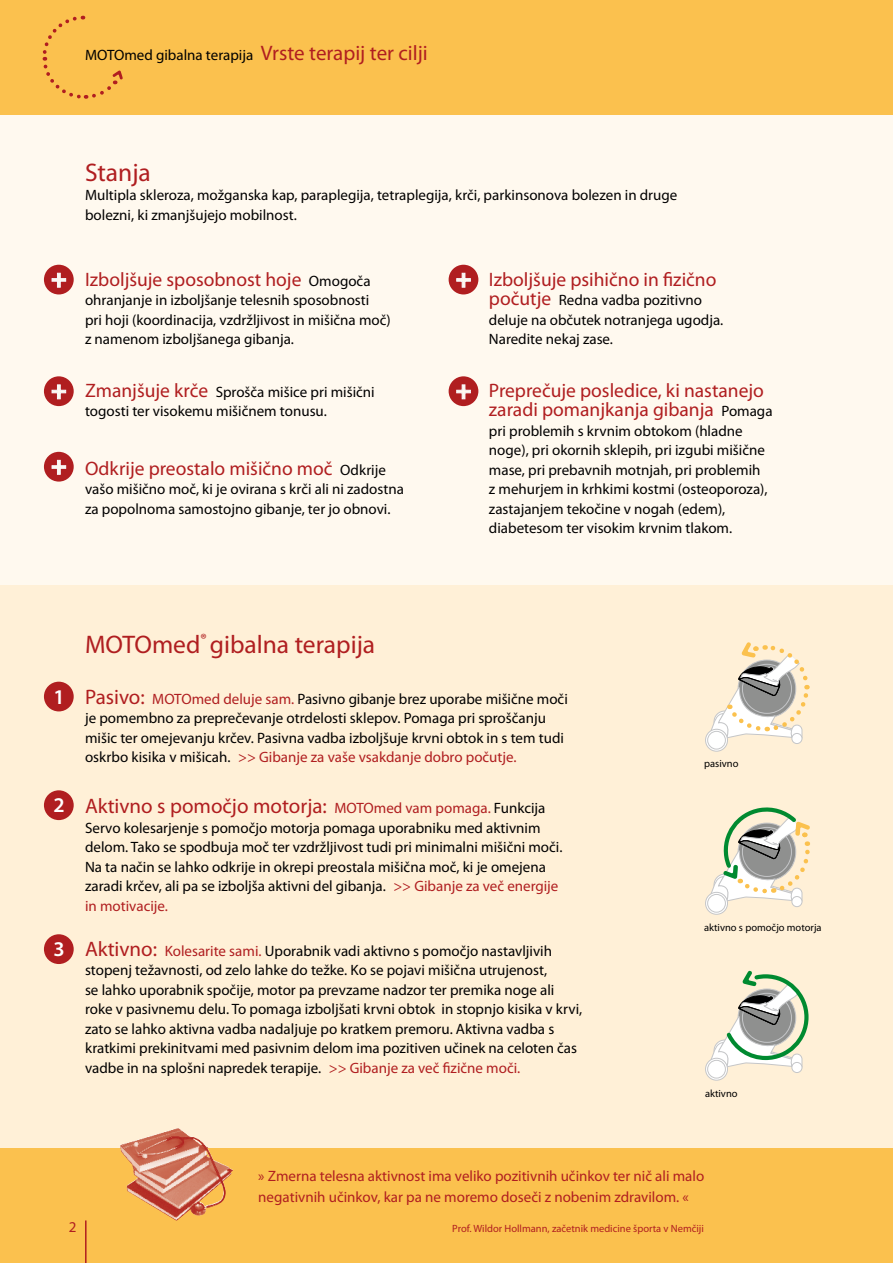
<style>
.page{position:relative;width:893px;height:1263px;background:#fff9ef}
.page>*{position:absolute;margin:0;border:0;box-sizing:border-box;transform-origin:0 0}
.t1{font:25.5px "Myriad Pro";color:#b01e20}
.t2{font:21px "Myriad Pro";color:#b01e20}
.t3{font:600 21px "Myriad Pro";color:#fff}
.t4{font:19.5px/19.5px "Myriad Pro";color:#b01e20}
.t5{font:15px/19.5px "Myriad Pro";color:#000}
.t6{font:15px/21px "Myriad Pro";color:#b01e20}
.t7{font:10.5px "Myriad Pro";color:#b01e20}
.t8{font:10.5px "Myriad Pro";color:#000}
.s1{font-size:21px;color:#b01e20}
.s2{font-size:15px;color:#000}
.s3{font-size:19.5px;color:#b01e20}
.s4{color:#b01e20}
.s5{font-size:15px}
</style>
<div class="page">
<div style="left:0;top:585px;width:893px;height:569px;background:#fff0d7"></div>
<div style="left:0;top:1148px;width:893px;height:115px;background:#fbc14e"></div>
<div style="left:0;top:0;width:893px;height:115px;background:#fbc14e"></div>
<svg style="left:42px;top:15px;width:81px;height:84px"></svg>
<div style="left:791px;top:733px;width:11px;height:11px;border:1px solid #c5c6c8;border-radius:50%"></div>
<svg style="left:705px;top:729px;width:22px;height:22px"></svg>
<div style="left:705px;top:729px;width:23px;height:22px;border:1px solid #c5c6c8;border-radius:50%"></div>
<div style="left:708px;top:731px;width:17px;height:18px;background:#fff;border-radius:50%"></div>
<div style="left:707px;top:731px;width:19px;height:18px;border:1px solid #c5c6c8;border-radius:50%"></div>
<svg style="left:710px;top:642px;width:100px;height:101px"></svg>
<div style="left:791px;top:896px;width:11px;height:11px;border:1px solid #c5c6c8;border-radius:50%"></div>
<svg style="left:705px;top:892px;width:22px;height:22px"></svg>
<div style="left:705px;top:892px;width:23px;height:23px;border:1px solid #c5c6c8;border-radius:50%"></div>
<div style="left:708px;top:894px;width:17px;height:18px;background:#fff;border-radius:50%"></div>
<div style="left:707px;top:894px;width:19px;height:18px;border:1px solid #c5c6c8;border-radius:50%"></div>
<svg style="left:710px;top:749px;width:100px;height:157px"></svg>
<div style="left:791px;top:1062px;width:11px;height:11px;border:1px solid #c5c6c8;border-radius:50%"></div>
<svg style="left:705px;top:1058px;width:22px;height:22px"></svg>
<div style="left:705px;top:1058px;width:23px;height:22px;border:1px solid #c5c6c8;border-radius:50%"></div>
<div style="left:708px;top:1060px;width:17px;height:18px;background:#fff;border-radius:50%"></div>
<div style="left:707px;top:1060px;width:19px;height:18px;border:1px solid #c5c6c8;border-radius:50%"></div>
<svg style="left:710px;top:970px;width:99px;height:102px"></svg>
<div style="left:44px;top:265px;width:30px;height:29px;background:#b01e20;border-radius:50%"></div>
<svg style="left:52px;top:273px;width:14px;height:14px"></svg>
<div style="left:44px;top:376px;width:30px;height:30px;background:#b01e20;border-radius:50%"></div>
<svg style="left:52px;top:385px;width:14px;height:14px"></svg>
<div style="left:44px;top:452px;width:30px;height:30px;background:#b01e20;border-radius:50%"></div>
<svg style="left:52px;top:460px;width:14px;height:15px"></svg>
<div style="left:449px;top:265px;width:29px;height:29px;background:#b01e20;border-radius:50%"></div>
<svg style="left:456px;top:273px;width:15px;height:14px"></svg>
<div style="left:449px;top:376px;width:29px;height:30px;background:#b01e20;border-radius:50%"></div>
<svg style="left:456px;top:385px;width:15px;height:14px"></svg>
<img style="left:120px;top:1128px;width:113px;height:93px">
<hr style="left:85px;top:1220px;width:2px;height:43px;background:#b01e20">
<div style="left:44px;top:790px;width:30px;height:30px;background:#b01e20;border-radius:50%"></div>
<div style="left:44px;top:934px;width:30px;height:30px;background:#b01e20;border-radius:50%"></div>
<div style="left:44px;top:682px;width:30px;height:29px;background:#b01e20;border-radius:50%"></div>
<p class="t5" style="left:85px;top:45px;width:344px">MOTOmed gibalna terapija <span class="s1">Vrste terapij ter cilji</span></p>
<h1 class="t1" style="left:85px;top:156px;width:67px">Stanja</h1>
<p class="t5" style="left:85px;top:185px;width:594px">Multipla skleroza, možganska kap, paraplegija, tetraplegija, krči, parkinsonova bolezen in druge bolezni, ki zmanjšujejo mobilnost.</p>
<h3 class="t4" style="left:85px;top:269px;width:287px">Izboljšuje sposobnost hoje <span class="s2">Omogoča</span></h3>
<p class="t5" style="left:85px;top:290px;width:307px">ohranjanje in izboljšanje telesnih sposobnosti<br>pri hoji (koordinacija, vzdržljivost in mišična moč) z namenom izboljšanega gibanja.</p>
<p class="t5" style="left:85px;top:382px;width:291px"><span class="s3">Zmanjšuje krče</span> Sprošča mišice pri mišični togosti ter visokemu mišičnem tonusu.</p>
<h3 class="t4" style="left:85px;top:458px;width:302px">Odkrije preostalo mišično moč <span class="s2">Odkrije</span></h3>
<p class="t5" style="left:85px;top:479px;width:320px">vašo mišično moč, ki je ovirana s krči ali ni zadostna za popolnoma samostojno gibanje, ter jo obnovi.</p>
<h3 class="t4" style="left:489px;top:269px;width:229px">Izboljšuje psihično in fizično</h3>
<p class="t5" style="left:489px;top:290px;width:236px"><span class="s3">počutje</span> Redna vadba pozitivno deluje na občutek notranjega ugodja.<br>Naredite nekaj zase.</p>
<h3 class="t4" style="left:489px;top:380px;width:285px">Preprečuje posledice, ki nastanejo zaradi pomanjkanja gibanja <span class="s2">Pomaga</span></h3>
<p class="t5" style="left:489px;top:421px;width:280px">pri problemih s krvnim obtokom (hladne noge), pri okornih sklepih, pri izgubi mišične mase, pri prebavnih motnjah, pri problemih z mehurjem in krhkimi kostmi (osteoporoza), zastajanjem tekočine v nogah (edem), diabetesom ter visokim krvnim tlakom.</p>
<h2 class="t3" style="left:53px;top:683px;width:13px">1</h2>
<h2 class="t3" style="left:53px;top:791px;width:13px">2</h2>
<h2 class="t3" style="left:53px;top:936px;width:13px">3</h2>
<h1 class="t1" style="left:85px;top:629px;width:292px">MOTOmed<sup>®</sup> gibalna terapija</h1>
<p class="t5" style="left:85px;top:689px;width:484px"><span class="s1">Pasivo:</span> <span class="s4">MOTOmed deluje sam.</span> Pasivno gibanje brez uporabe mišične moči je pomembno za preprečevanje otrdelosti sklepov. Pomaga pri sproščanju mišic ter omejevanju krčev. Pasivna vadba izboljšuje krvni obtok in s tem tudi oskrbo kisika v mišicah. <span class="s4">&gt;&gt; Gibanje za vaše vsakdanje dobro počutje.</span></p>
<h2 class="t2" style="left:85px;top:793px;width:462px">Aktivno s pomočjo motorja: <span class="s5">MOTOmed vam pomaga.</span> <span class="s2">Funkcija</span></h2>
<p class="t5" style="left:85px;top:818px;width:479px">Servo kolesarjenje s pomočjo motorja pomaga uporabniku med aktivnim delom. Tako se spodbuja moč ter vzdržljivost tudi pri minimalni mišični moči.<br>Na ta način se lahko odkrije in okrepi preostala mišična moč, ki je omejena zaradi krčev, ali pa se izboljša aktivni del gibanja. <span class="s4">&gt;&gt; Gibanje za več energije in motivacije.</span></p>
<p class="t5" style="left:85px;top:941px;width:499px"><span class="s1">Aktivno:</span> <span class="s4">Kolesarite sami.</span> Uporabnik vadi aktivno s pomočjo nastavljivih stopenj težavnosti, od zelo lahke do težke. Ko se pojavi mišična utrujenost,<br>se lahko uporabnik spočije, motor pa prevzame nadzor ter premika noge ali roke v pasivnemu delu. To pomaga izboljšati krvni obtok in stopnjo kisika v krvi, zato se lahko aktivna vadba nadaljuje po kratkem premoru. Aktivna vadba s kratkimi prekinitvami med pasivnim delom ima pozitiven učinek na celoten čas vadbe in na splošni napredek terapije. <span class="s4">&gt;&gt; Gibanje za več fizične moči.</span></p>
<p class="t8" style="left:704px;top:757px;width:36px">pasivno</p>
<p class="t8" style="left:704px;top:921px;width:119px">aktivno s pomočjo motorja</p>
<p class="t8" style="left:705px;top:1086px;width:34px">aktivno</p>
<p class="t6" style="left:258px;top:1165px;width:447px">» Zmerna telesna aktivnost ima veliko pozitivnih učinkov ter nič ali malo negativnih učinkov, kar pa ne moremo doseči z nobenim zdravilom. «</p>
<p class="t6" style="left:69px;top:1216px;width:9px">2</p>
<p class="t7" style="left:452px;top:1222px;width:253px">Prof. Wildor Hollmann, začetnik medicine športa v Nemčiji</p>
</div>
